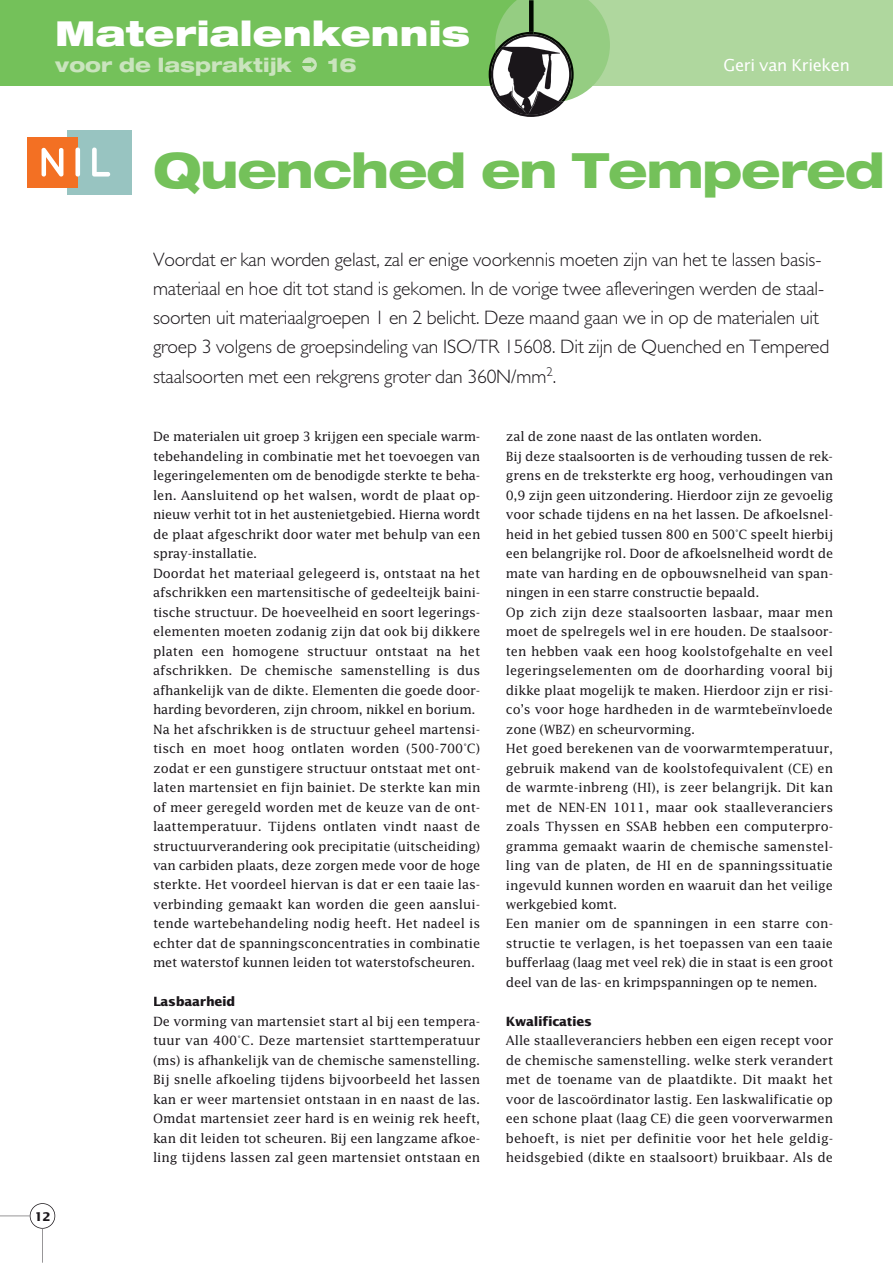
<style>
.page{position:relative;width:893px;height:1263px;background:#fff}
.page>*{position:absolute;margin:0;border:0;box-sizing:border-box;transform-origin:0 0}
.t1{font:800 expanded 48.75px "Helvetica Neue LT Std";letter-spacing:-.025em;color:#74c15a}
.t2{font:900 expanded 34.5px "Helvetica Neue LT Std";letter-spacing:.005em;color:#fff}
.t3{font:300 19.5px/29.2px "Gill Sans Std";letter-spacing:-.005em;color:#1a161a}
.t4{font:800 expanded 19.5px "Helvetica Neue LT Std";color:#cae4be}
.t5{font:16.5px "Lucida Sans Std";letter-spacing:-.02em;color:#fff}
.t6{font:12.75px/19.5px "Lucida Std";letter-spacing:-.005em;color:#1a161a}
.t7{font:700 12.75px "Lucida Sans Std";letter-spacing:-.02em;color:#1a161a}
.t8{font:700 12px "Lucida Sans Std";color:#1a161a}
</style>
<div class="page">
<div style="left:0;top:0;width:531px;height:85px;background:#74c15a"></div>
<div style="left:531px;top:0;width:362px;height:85px;background:#afd79e"></div>
<svg style="left:489px;top:0;width:121px;height:117px"></svg>
<div style="left:302px;top:57px;width:15px;height:15px;background:#cae4be;border-radius:50%"></div>
<hr style="left:296px;top:63px;width:16px;height:3px;background:#74c15a">
<svg style="left:0;top:1203px;width:55px;height:60px"></svg>
<div style="left:67px;top:130px;width:65px;height:64px;background:#98c4c1"></div>
<div style="left:27px;top:137px;width:51px;height:50px;background:#f37023"></div>
<svg style="left:41px;top:148px;width:22px;height:29px"></svg>
<svg style="left:75px;top:148px;width:5px;height:29px"></svg>
<svg style="left:92px;top:148px;width:18px;height:29px"></svg>
<h2 class="t2" style="left:55px;top:11px;width:416px">Materialenkennis</h2>
<h3 class="t4" style="left:55px;top:52px;width:238px">voor de laspraktijk</h3>
<h3 class="t4" style="left:327px;top:52px;width:31px">16</h3>
<p class="t5" style="left:723px;top:56px;width:128px">Geri van Krieken</p>
<h1 class="t1" style="left:153px;top:139px;width:733px">Quenched en Tempered</h1>
<p class="t3" style="left:153px;top:245px;width:678px">Voordat er kan worden gelast, zal er enige voorkennis moeten zijn van het te lassen basis&shy;materiaal en hoe dit tot stand is gekomen. In de vorige twee afleveringen werden de staal&shy;soorten uit materiaalgroepen 1 en 2 belicht. Deze maand gaan we in op de materialen uit groep 3 volgens de groepsindeling van ISO/TR 15608. Dit zijn de Quenched en Tempered staalsoorten met een rekgrens groter dan 360N/mm<sup>2</sup>.</p>
<p class="t8" style="left:34px;top:1209px;width:18px">12</p>
<p class="t6" style="left:153px;top:426px;width:329px">De materialen uit groep 3 krijgen een speciale warm&shy;tebehandeling in combinatie met het toevoegen van legeringelementen om de benodigde sterkte te beha&shy;len. Aansluitend op het walsen, wordt de plaat op&shy;nieuw verhit tot in het austenietgebied. Hierna wordt de plaat afgeschrikt door water met behulp van een spray-installatie.<br>Doordat het materiaal gelegeerd is, ontstaat na het afschrikken een martensitische of gedeelteijk baini&shy;tische structuur. De hoeveelheid en soort legerings&shy;elementen moeten zodanig zijn dat ook bij dikkere platen een homogene structuur ontstaat na het afschrikken. De chemische samenstelling is dus afhankelijk van de dikte. Elementen die goede door&shy;harding bevorderen, zijn chroom, nikkel en borium.<br>Na het afschrikken is de structuur geheel martensi&shy;tisch en moet hoog ontlaten worden (500-700°C) zodat er een gunstigere structuur ontstaat met ont&shy;laten martensiet en fijn bainiet. De sterkte kan min of meer geregeld worden met de keuze van de ont&shy;laattemperatuur. Tijdens ontlaten vindt naast de structuurverandering ook precipitatie (uitscheiding) van carbiden plaats, deze zorgen mede voor de hoge sterkte. Het voordeel hiervan is dat er een taaie las&shy;verbinding gemaakt kan worden die geen aanslui&shy;tende wartebehandeling nodig heeft. Het nadeel is echter dat de spanningsconcentraties in combinatie met waterstof kunnen leiden tot waterstofscheuren.</p>
<p class="t7" style="left:153px;top:995px;width:84px">Lasbaarheid</p>
<p class="t6" style="left:153px;top:1011px;width:329px;text-align:justify">De vorming van martensiet start al bij een tempera&shy;tuur van 400°C. Deze martensiet starttemperatuur (ms) is afhankelijk van de chemische samenstelling.<br>Bij snelle afkoeling tijdens bijvoorbeeld het lassen kan er weer martensiet ontstaan in en naast de las.<br>Omdat martensiet zeer hard is en weinig rek heeft, kan dit leiden tot scheuren. Bij een langzame afkoe&shy;ling tijdens lassen zal geen martensiet ontstaan en</p>
<p class="t6" style="left:506px;top:426px;width:329px">zal de zone naast de las ontlaten worden.<br>Bij deze staalsoorten is de verhouding tussen de rek&shy;grens en de treksterkte erg hoog, verhoudingen van 0,9 zijn geen uitzondering. Hierdoor zijn ze gevoelig voor schade tijdens en na het lassen. De afkoelsnel&shy;heid in het gebied tussen 800 en 500°C speelt hierbij een belangrijke rol. Door de afkoelsnelheid wordt de mate van harding en de opbouwsnelheid van span&shy;ningen in een starre constructie bepaald.<br>Op zich zijn deze staalsoorten lasbaar, maar men moet de spelregels wel in ere houden. De staalsoor&shy;ten hebben vaak een hoog koolstofgehalte en veel legeringselementen om de doorharding vooral bij dikke plaat mogelijk te maken. Hierdoor zijn er risi&shy;co’s voor hoge hardheden in de warmtebeïnvloede zone (WBZ) en scheurvorming.<br>Het goed berekenen van de voorwarmtemperatuur, gebruik makend van de koolstofequivalent (CE) en de warmte-inbreng (HI), is zeer belangrijk. Dit kan met de NEN-EN 1011, maar ook staalleveranciers zoals Thyssen en SSAB hebben een computerpro&shy;gramma gemaakt waarin de chemische samenstel&shy;ling van de platen, de HI en de spanningssituatie ingevuld kunnen worden en waaruit dan het veilige werkgebied komt.<br>Een manier om de spanningen in een starre con&shy;structie te verlagen, is het toepassen van een taaie bufferlaag (laag met veel rek) die in staat is een groot deel van de las- en krimpspanningen op te nemen.</p>
<p class="t7" style="left:506px;top:1014px;width:88px">Kwalificaties</p>
<p class="t6" style="left:506px;top:1031px;width:329px;text-align:justify">Alle staalleveranciers hebben een eigen recept voor de chemische samenstelling. welke sterk verandert met de toename van de plaatdikte. Dit maakt het voor de lascoördinator lastig. Een laskwalificatie op een schone plaat (laag CE) die geen voorverwarmen behoeft, is niet per definitie voor het hele geldig&shy;heidsgebied (dikte en staalsoort) bruikbaar. Als de</p>
</div>
